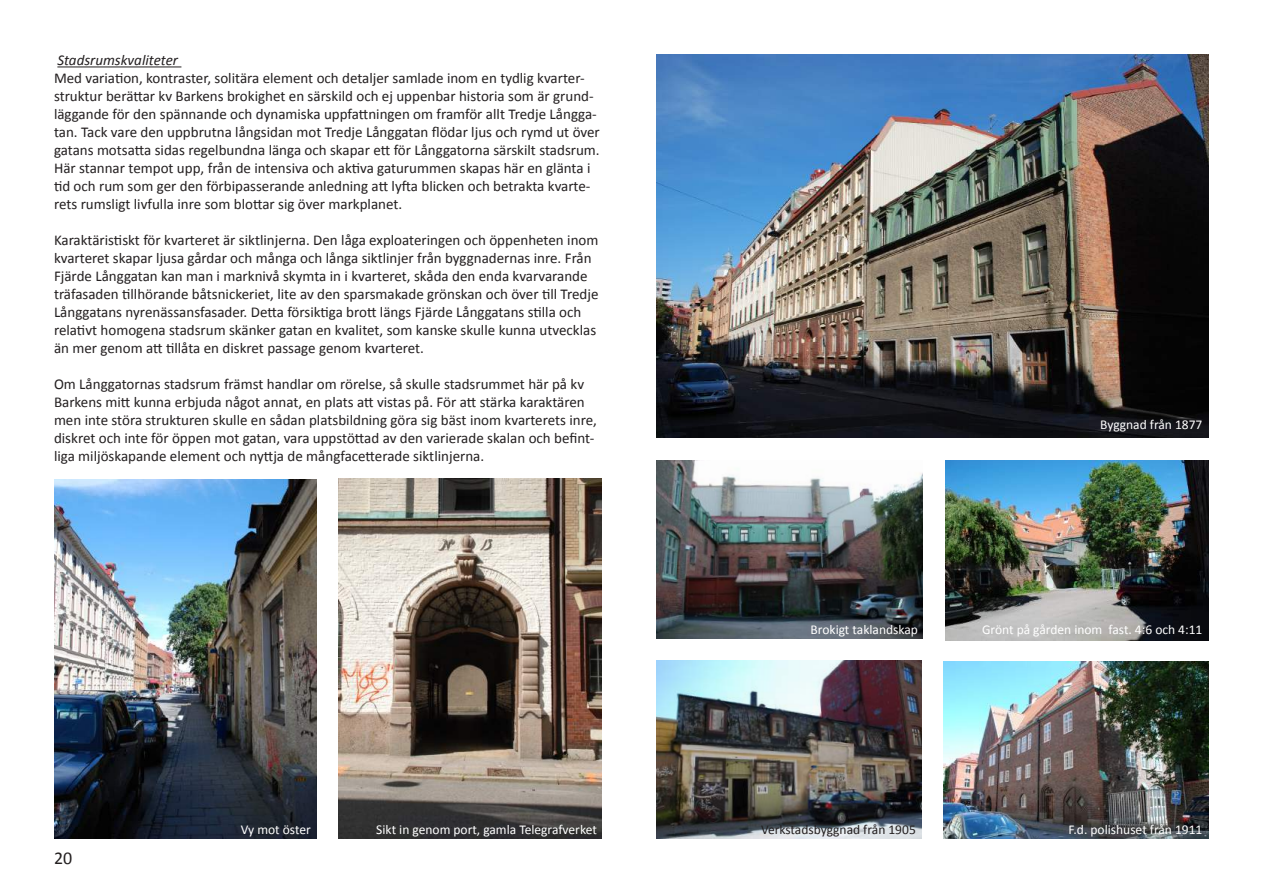
<style>
.page{position:relative;width:1263px;height:893px;background:#fff}
.page>*{position:absolute;margin:0;border:0;box-sizing:border-box;transform-origin:0 0}
.t1{font:18px "Calibri";color:#231f20}
.t2{font:15px/18px "Calibri";color:#231f20}
.t3{font:italic 15px "Calibri";color:#231f20}
.t4{font:13.5px "Calibri";color:#fff}
.t5{font:13.5px "Calibri";color:#231f20}
</style>
<div class="page">
<img style="left:657px;top:661px;width:265px;height:178px">
<hr style="left:57px;top:66px;width:124px;height:1px;background:#231f20">
<img style="left:657px;top:461px;width:265px;height:178px">
<img style="left:945px;top:461px;width:264px;height:179px">
<img style="left:339px;top:479px;width:262px;height:360px">
<img style="left:54px;top:479px;width:262px;height:360px">
<img style="left:657px;top:54px;width:552px;height:384px">
<img style="left:943px;top:661px;width:266px;height:178px">
<p class="t3" style="left:57px;top:50px;width:122px">Stadsrumskvaliteter</p>
<p class="t2" style="left:54px;top:69px;width:547px">Med variation, kontraster, solitära element och detaljer samlade inom en tydlig kvarter&shy;struktur berättar kv Barkens brokighet en särskild och ej uppenbar historia som är grund&shy;läggande för den spännande och dynamiska uppfattningen om framför allt Tredje Långga&shy;tan. Tack vare den uppbrutna långsidan mot Tredje Långgatan flödar ljus och rymd ut över gatans motsatta sidas regelbundna länga och skapar ett för Långgatorna särskilt stadsrum.<br>Här stannar tempot upp, från de intensiva och aktiva gaturummen skapas här en glänta i tid och rum som ger den förbipasserande anledning att lyfta blicken och betrakta kvarte&shy;rets rumsligt livfulla inre som blottar sig över markplanet.</p>
<p class="t2" style="left:54px;top:231px;width:546px">Karaktäristiskt för kvarteret är siktlinjerna. Den låga exploateringen och öppenheten inom kvarteret skapar ljusa gårdar och många och långa siktlinjer från byggnadernas inre. Från Fjärde Långgatan kan man i marknivå skymta in i kvarteret, skåda den enda kvarvarande träfasaden tillhörande båtsnickeriet, lite av den sparsmakade grönskan och över till Tredje Långgatans nyrenässansfasader. Detta försiktiga brott längs Fjärde Långgatans stilla och relativt homogena stadsrum skänker gatan en kvalitet, som kanske skulle kunna utvecklas än mer genom att tillåta en diskret passage genom kvarteret.</p>
<p class="t2" style="left:54px;top:375px;width:544px">Om Långgatornas stadsrum främst handlar om rörelse, så skulle stadsrummet här på kv Barkens mitt kunna erbjuda något annat, en plats att vistas på. För att stärka karaktären men inte störa strukturen skulle en sådan platsbildning göra sig bäst inom kvarterets inre, diskret och inte för öppen mot gatan, vara uppstöttad av den varierade skalan och befint&shy;liga miljöskapande element och nyttja de mångfacetterade siktlinjerna.</p>
<p class="t4" style="left:1100px;top:416px;width:104px">Byggnad från 1877</p>
<p class="t4" style="left:810px;top:621px;width:109px">Brokigt taklandskap</p>
<p class="t4" style="left:982px;top:621px;width:222px">Grönt på gården inom fast. 4:6 och 4:11</p>
<p class="t1" style="left:54px;top:846px;width:20px">20</p>
<p class="t4" style="left:241px;top:821px;width:72px">Vy mot öster</p>
<p class="t4" style="left:376px;top:821px;width:222px">Sikt in genom port, gamla Telegrafverket</p>
<p class="t5" style="left:761px;top:821px;width:156px">Verkstadsbyggnad från 1905</p>
<p class="t4" style="left:1069px;top:821px;width:135px">F.d. polishuset från 1911</p>
</div>
